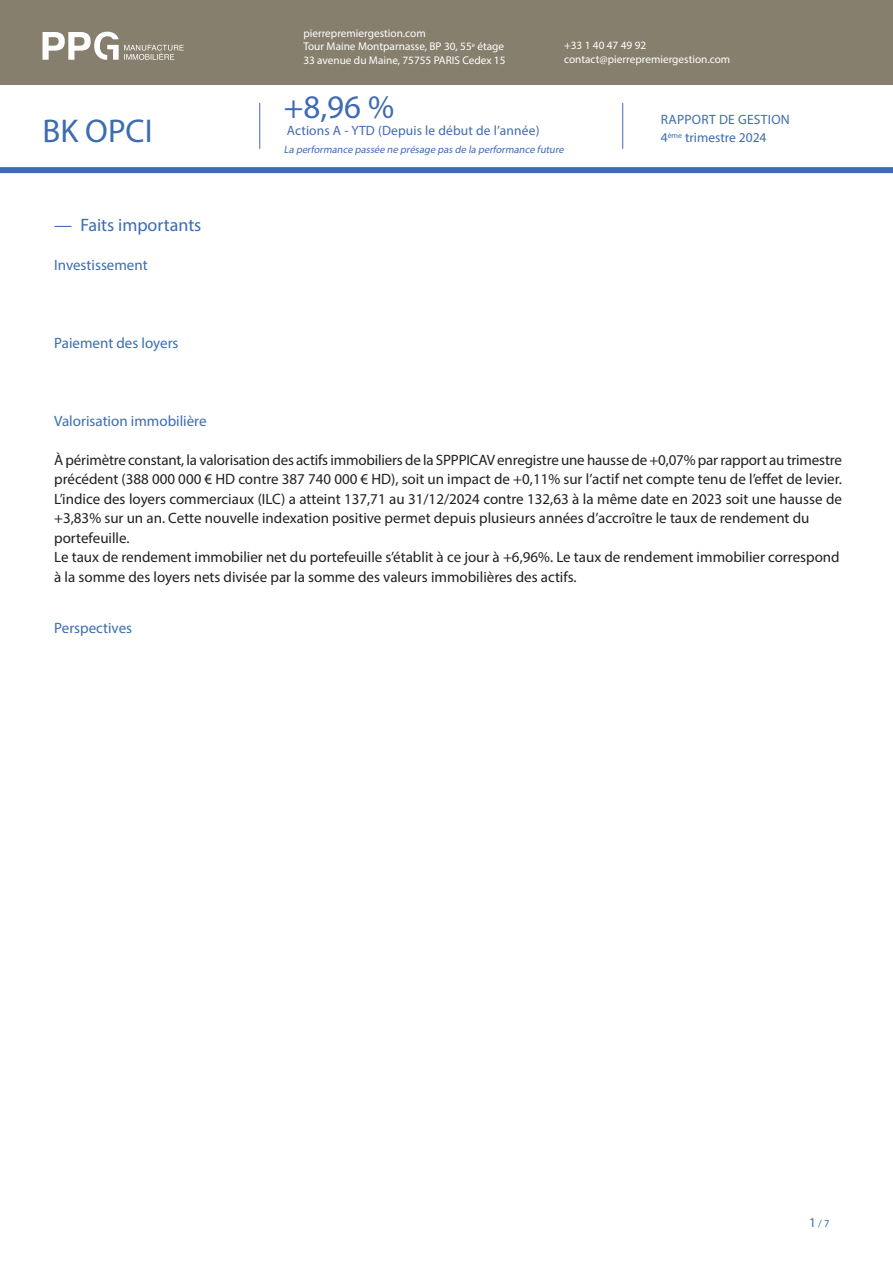
<style>
.page{position:relative;width:893px;height:1263px;background:#fff}
.page>*{position:absolute;margin:0;border:0;box-sizing:border-box;transform-origin:0 0}
.t1{font:33px "Myriad Pro";color:#3b6db0}
.t2{font:33px "Myriad Pro";color:#406ab4}
.Texte_Courant_10pt{font:18px "Myriad Pro";color:#3b6db0}
.Texte_Courant_10pt-2{font:15px/19.5px "Myriad Pro";color:#231f20}
.Texte_Courant_10pt-3{font:15px "Myriad Pro";color:#3b6db0}
.t3{font:13.5px "Myriad Pro";letter-spacing:.01em;color:#406ab4}
.t4{font:13.5px/18px "Myriad Pro";letter-spacing:.02em;color:#3b6db0}
.t5{font:11.25px/13.5px "Myriad Pro";color:#fff}
.t6{font:italic 10.5px "Myriad Pro";color:#406ab4}
.t7{font:10.5px "Myriad Pro";color:#3b6db0}
.s1{font-size:13.5px}
</style>
<div class="page">
<div style="left:0;top:0;width:893px;height:85px;background:#877f6d"></div>
<div style="left:0;top:167px;width:893px;height:6px;background:#3b6db0"></div>
<svg style="left:43px;top:32px;width:141px;height:28px"></svg>
<hr style="left:259px;top:103px;width:1px;height:46px;background:#406ab4">
<hr style="left:622px;top:103px;width:1px;height:46px;background:#406ab4">
<p class="t5" style="left:303px;top:26px;width:204px">pierrepremiergestion.com<br>Tour Maine Montparnasse, BP 30, 55<sup>e</sup> étage<br>33 avenue du Maine, 75755 PARIS Cedex 15</p>
<p class="t5" style="left:564px;top:39px;width:168px">+33 1 40 47 49 92 contact@pierrepremiergestion.com</p>
<h1 class="t2" style="left:284px;top:87px;width:112px">+8,96 %</h1>
<p class="t3" style="left:287px;top:123px;width:254px">Actions A - YTD (Depuis le début de l’année)</p>
<p class="t6" style="left:284px;top:143px;width:284px">La performance passée ne présage pas de la performance future</p>
<h1 class="t1" style="left:43px;top:110px;width:112px">BK OPCI</h1>
<p class="t4" style="left:661px;top:111px;width:131px">RAPPORT DE GESTION<br>4<sup>ème</sup> trimestre 2024</p>
<p class="Texte_Courant_10pt" style="left:54px;top:213px;width:149px">— Faits importants</p>
<p class="Texte_Courant_10pt-3" style="left:54px;top:255px;width:95px">Investissement</p>
<p class="Texte_Courant_10pt-3" style="left:54px;top:333px;width:126px">Paiement des loyers</p>
<p class="Texte_Courant_10pt-3" style="left:54px;top:411px;width:154px">Valorisation immobilière</p>
<p class="Texte_Courant_10pt-2" style="left:54px;top:450px;width:789px">À périmètre constant, la valorisation des actifs immobiliers de la SPPPICAV enregistre une hausse de +0,07% par rapport au trimestre précédent (388 000 000 € HD contre 387 740 000 € HD), soit un impact de +0,11% sur l’actif net compte tenu de l’effet de levier.</p>
<p class="Texte_Courant_10pt-2" style="left:54px;top:489px;width:789px">L’indice des loyers commerciaux (ILC) a atteint 137,71 au 31/12/2024 contre 132,63 à la même date en 2023 soit une hausse de +3,83% sur un an. Cette nouvelle indexation positive permet depuis plusieurs années d’accroître le taux de rendement du</p>
<p class="Texte_Courant_10pt-2" style="left:54px;top:528px;width:77px">portefeuille.</p>
<p class="Texte_Courant_10pt-2" style="left:54px;top:547px;width:787px">Le taux de rendement immobilier net du portefeuille s’établit à ce jour à +6,96%. Le taux de rendement immobilier correspond</p>
<p class="Texte_Courant_10pt-2" style="left:54px;top:567px;width:524px">à la somme des loyers nets divisée par la somme des valeurs immobilières des actifs.</p>
<p class="Texte_Courant_10pt-3" style="left:54px;top:618px;width:79px">Perspectives</p>
<p class="t7" style="left:809px;top:1217px;width:22px"><span class="s1">1</span>/ 7</p>
</div>
